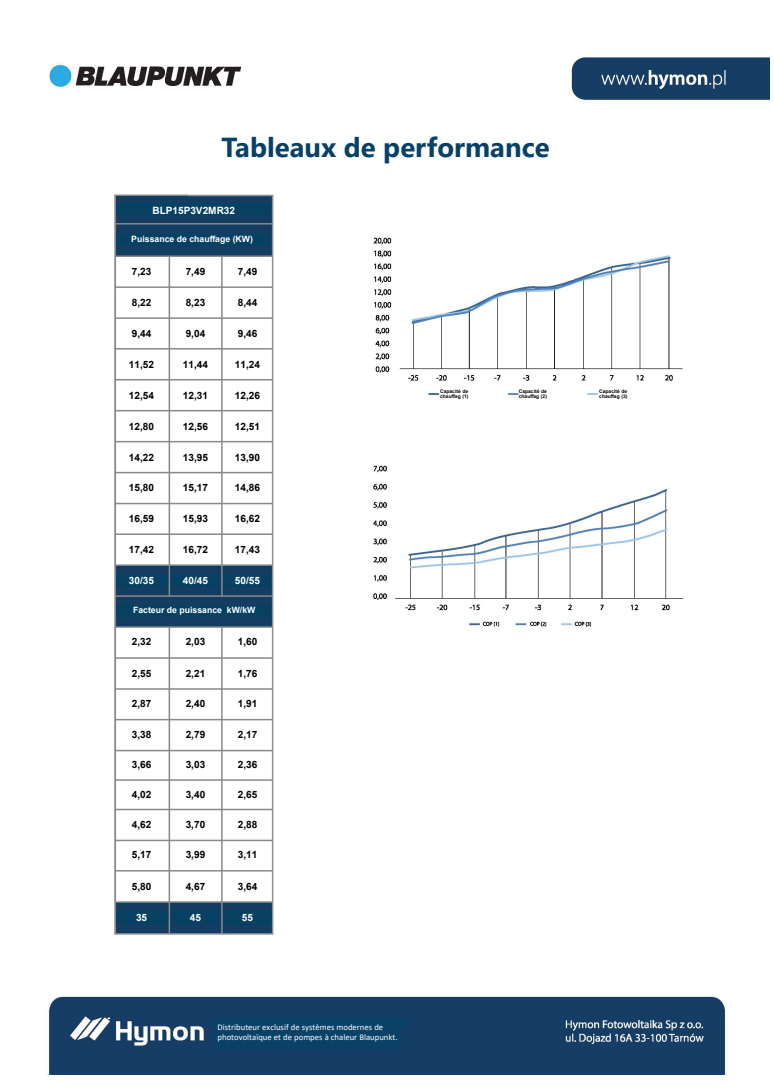
<style>
.page{position:relative;width:774px;height:1087px;background:#fff}
.page>*{position:absolute;margin:0;border:0;box-sizing:border-box;transform-origin:0 0}
.t1{font:700 27.5px "Segoe UI";color:#074167}
.t2{font:700 10px "Arial";color:#000001}
.t3{font:700 10px "Arial";color:#fff}
.t4{font:8.75px/10px "Calibri";color:#fff}
.t5{font:700 8.75px "Arial";color:#fff}
.t6{font:700 5px/5px "Arial";color:#000001}
</style>
<div class="page">
<img style="left:48px;top:57px;width:721px;height:1017px">
<div style="left:116px;top:204px;width:155px;height:12px;background:#064164"></div>
<div style="left:116px;top:234px;width:155px;height:12px;background:#064164"></div>
<div style="left:116px;top:575px;width:51px;height:11px;background:#064164"></div>
<div style="left:172px;top:575px;width:47px;height:11px;background:#064164"></div>
<div style="left:224px;top:575px;width:47px;height:11px;background:#064164"></div>
<div style="left:116px;top:605px;width:155px;height:12px;background:#064164"></div>
<div style="left:116px;top:912px;width:51px;height:11px;background:#064164"></div>
<hr style="left:116px;top:923px;width:51px;height:1px;background:#064164">
<div style="left:172px;top:912px;width:47px;height:11px;background:#064164"></div>
<hr style="left:172px;top:923px;width:47px;height:1px;background:#064164">
<svg style="left:167px;top:912px;width:5px;height:12px"></svg>
<div style="left:224px;top:912px;width:47px;height:11px;background:#064164"></div>
<hr style="left:224px;top:923px;width:47px;height:1px;background:#064164">
<svg style="left:219px;top:912px;width:5px;height:12px"></svg>
<svg style="left:271px;top:912px;width:1px;height:12px"></svg>
<div style="left:214px;top:1019px;width:193px;height:9px;background:#094167"></div>
<hr style="left:214px;top:1018px;width:193px;height:1px;background:#094167">
<div style="left:216px;top:1022px;width:184px;height:10px;background:#094167"></div>
<div style="left:216px;top:1032px;width:184px;height:17px;background:#094167"></div>
<hr style="left:216px;top:1049px;width:184px;height:1px;background:#094167">
<svg style="left:214px;top:1028px;width:2px;height:22px"></svg>
<svg style="left:400px;top:1028px;width:1px;height:22px"></svg>
<h1 class="t1" style="left:221px;top:137px;width:330px">Tableaux de performance</h1>
<p class="t3" style="left:152px;top:206px;width:84px">BLP15P3V2MR32</p>
<p class="t5" style="left:131px;top:236px;width:123px">Puissance de chauffage (KW)</p>
<p class="t2" style="left:132px;top:268px;width:21px">7,23</p>
<p class="t2" style="left:186px;top:268px;width:21px">7,49</p>
<p class="t2" style="left:238px;top:268px;width:21px">7,49</p>
<p class="t2" style="left:132px;top:299px;width:21px">8,22</p>
<p class="t2" style="left:186px;top:299px;width:21px">8,23</p>
<p class="t2" style="left:238px;top:299px;width:21px">8,44</p>
<p class="t2" style="left:132px;top:330px;width:21px">9,44</p>
<p class="t2" style="left:186px;top:330px;width:21px">9,04</p>
<p class="t2" style="left:238px;top:330px;width:21px">9,46</p>
<p class="t2" style="left:129px;top:361px;width:27px">11,52</p>
<p class="t2" style="left:183px;top:361px;width:27px">11,44</p>
<p class="t2" style="left:235px;top:361px;width:27px">11,24</p>
<p class="t2" style="left:129px;top:391px;width:27px">12,54</p>
<p class="t2" style="left:183px;top:391px;width:27px">12,31</p>
<p class="t2" style="left:235px;top:391px;width:27px">12,26</p>
<p class="t2" style="left:129px;top:422px;width:27px">12,80</p>
<p class="t2" style="left:183px;top:422px;width:27px">12,56</p>
<p class="t2" style="left:235px;top:422px;width:27px">12,51</p>
<p class="t2" style="left:129px;top:453px;width:27px">14,22</p>
<p class="t2" style="left:183px;top:453px;width:27px">13,95</p>
<p class="t2" style="left:235px;top:453px;width:27px">13,90</p>
<p class="t2" style="left:129px;top:484px;width:27px">15,80</p>
<p class="t2" style="left:183px;top:484px;width:27px">15,17</p>
<p class="t2" style="left:235px;top:484px;width:27px">14,86</p>
<p class="t2" style="left:129px;top:515px;width:27px">16,59</p>
<p class="t2" style="left:183px;top:515px;width:27px">15,93</p>
<p class="t2" style="left:235px;top:515px;width:27px">16,62</p>
<p class="t2" style="left:129px;top:546px;width:27px">17,42</p>
<p class="t2" style="left:183px;top:546px;width:27px">16,72</p>
<p class="t2" style="left:235px;top:546px;width:27px">17,43</p>
<p class="t3" style="left:129px;top:577px;width:27px">30/35</p>
<p class="t3" style="left:183px;top:577px;width:27px">40/45</p>
<p class="t3" style="left:235px;top:577px;width:27px">50/55</p>
<p class="t5" style="left:133px;top:607px;width:124px">Facteur de puissance kW/kW</p>
<p class="t2" style="left:132px;top:638px;width:21px">2,32</p>
<p class="t2" style="left:186px;top:638px;width:21px">2,03</p>
<p class="t2" style="left:238px;top:638px;width:21px">1,60</p>
<p class="t2" style="left:132px;top:669px;width:21px">2,55</p>
<p class="t2" style="left:186px;top:669px;width:21px">2,21</p>
<p class="t2" style="left:238px;top:669px;width:21px">1,76</p>
<p class="t2" style="left:132px;top:700px;width:21px">2,87</p>
<p class="t2" style="left:186px;top:700px;width:21px">2,40</p>
<p class="t2" style="left:238px;top:700px;width:21px">1,91</p>
<p class="t2" style="left:132px;top:731px;width:21px">3,38</p>
<p class="t2" style="left:186px;top:731px;width:21px">2,79</p>
<p class="t2" style="left:238px;top:731px;width:21px">2,17</p>
<p class="t2" style="left:132px;top:761px;width:21px">3,66</p>
<p class="t2" style="left:186px;top:761px;width:21px">3,03</p>
<p class="t2" style="left:238px;top:761px;width:21px">2,36</p>
<p class="t2" style="left:132px;top:790px;width:21px">4,02</p>
<p class="t2" style="left:186px;top:790px;width:21px">3,40</p>
<p class="t2" style="left:238px;top:790px;width:21px">2,65</p>
<p class="t2" style="left:132px;top:820px;width:21px">4,62</p>
<p class="t2" style="left:186px;top:820px;width:21px">3,70</p>
<p class="t2" style="left:238px;top:820px;width:21px">2,88</p>
<p class="t2" style="left:132px;top:851px;width:21px">5,17</p>
<p class="t2" style="left:186px;top:851px;width:21px">3,99</p>
<p class="t2" style="left:238px;top:851px;width:21px">3,11</p>
<p class="t2" style="left:132px;top:882px;width:21px">5,80</p>
<p class="t2" style="left:186px;top:882px;width:21px">4,67</p>
<p class="t2" style="left:238px;top:882px;width:21px">3,64</p>
<p class="t3" style="left:136px;top:914px;width:13px">35</p>
<p class="t3" style="left:190px;top:914px;width:13px">45</p>
<p class="t3" style="left:242px;top:914px;width:13px">55</p>
<p class="t4" style="left:217px;top:1022px;width:181px">Distributeur exclusif de systèmes modernes de photovoltaïque et de pompes à chaleur Blaupunkt.</p>
<p class="t6" style="left:440px;top:390px;width:30px">Capacité de chauffag (1)</p>
<p class="t6" style="left:519px;top:390px;width:30px">Capacité de chauffag (2)</p>
<p class="t6" style="left:599px;top:390px;width:30px">Capacité de chauffag (3)</p>
</div>
